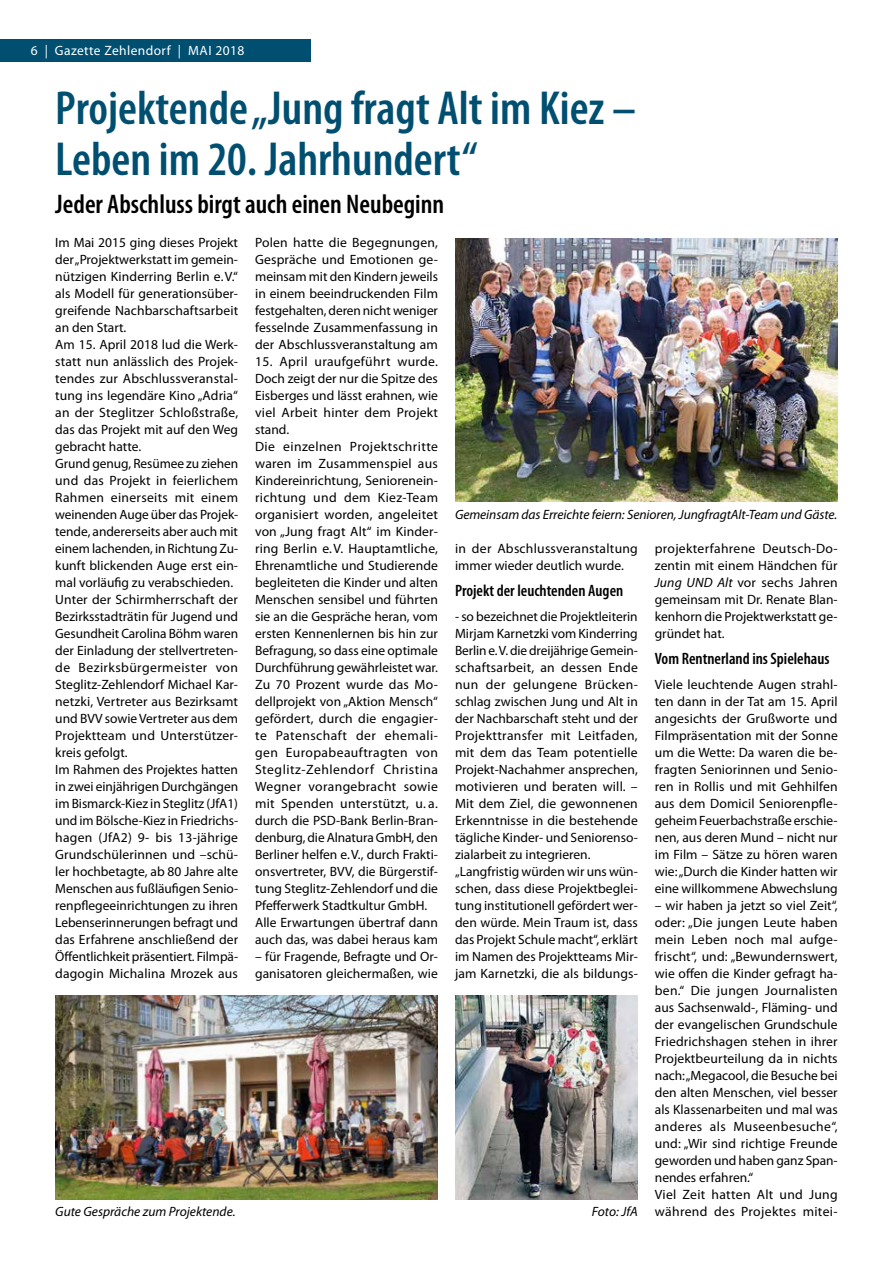
<style>
.page{position:relative;width:893px;height:1263px;background:#fff}
.page>*{position:absolute;margin:0;border:0;box-sizing:border-box;transform-origin:0 0}
.t1{font:600 condensed 48px/51px "Myriad Pro";color:#004f71}
.t2{font:600 condensed 27px "Myriad Pro";color:#000}
.t3{font:600 condensed 16.5px "Myriad Pro";color:#000}
.t4{font:13.5px/17px "Myriad Pro";color:#000}
.t5{font:italic 13.5px "Myriad Pro";letter-spacing:-.005em;color:#000}
.t6{font:13.5px "Myriad Pro";letter-spacing:.03em;color:#fff}
.s1{font-style:italic}
</style>
<div class="page">
<img style="left:455px;top:238px;width:383px;height:264px">
<img style="left:55px;top:995px;width:383px;height:204px">
<img style="left:455px;top:995px;width:183px;height:204px">
<div style="left:0;top:40px;width:310px;height:22px;background:#004f71"></div>
<p class="t6" style="left:31px;top:42px;width:215px">6 | Gazette Zehlendorf | Mai 2018</p>
<h1 class="t1" style="left:55px;top:82px;width:582px">Projektende „Jung fragt Alt im Kiez –<br>Leben im 20. Jahrhundert“</h1>
<h2 class="t2" style="left:55px;top:187px;width:390px">Jeder Abschluss birgt auch einen Neubeginn</h2>
<p class="t4" style="left:55px;top:233px;width:184px">Im Mai 2015 ging dieses Projekt der „Projektwerkstatt im gemein&shy;nützigen Kinderring Berlin e.V.“ als Modell für generationsüber&shy;greifende Nachbarschaftsarbeit an den Start.<br>Am 15. April 2018 lud die Werk&shy;statt nun anlässlich des Projek&shy;tendes zur Abschlussveranstal&shy;tung ins legendäre Kino „Adria“ an der Steglitzer Schloßstraße, das das Projekt mit auf den Weg gebracht hatte.<br>Grund genug, Resümee zu ziehen und das Projekt in feierlichem<br>Rahmen einerseits mit einem weinenden Auge über das Projek&shy;tende, andererseits aber auch mit einem lachenden, in Richtung Zu&shy;kunft blickenden Auge erst ein&shy;mal vorläufig zu verabschieden.<br>Unter der Schirmherrschaft der<br>Bezirksstadträtin für Jugend und<br>Gesundheit Carolina Böhm waren der Einladung der stellvertreten&shy;de Bezirksbürgermeister von<br>Steglitz-Zehlendorf Michael Kar&shy;netzki, Vertreter aus Bezirksamt und BVV sowie Vertreter aus dem<br>Projektteam und Unterstützer&shy;kreis gefolgt.<br>Im Rahmen des Projektes hatten in zwei einjährigen Durchgängen im Bismarck-Kiez in Steglitz (JfA1) und im Bölsche-Kiez in Friedrichs&shy;hagen (JfA2) 9- bis 13-jährige<br>Grundschülerinnen und –schü&shy;ler hochbetagte, ab 80 Jahre alte<br>Menschen aus fußläufigen Senio&shy;renpflegeeinrichtungen zu ihren<br>Lebenserinnerungen befragt und das Erfahrene anschließend der<br>Öffentlichkeit präsentiert. Filmpä&shy;dagogin Michalina Mrozek aus</p>
<p class="t4" style="left:255px;top:233px;width:184px;text-align:justify">Polen hatte die Begegnungen, Gespräche und Emotionen ge&shy;meinsam mit den Kindern jeweils in einem beeindruckenden Film festgehalten, deren nicht weniger fesselnde Zusammenfassung in der Abschlussveranstaltung am</p>
<p class="t4" style="left:255px;top:352px;width:184px">15. April uraufgeführt wurde.<br>Doch zeigt der nur die Spitze des<br>Eisberges und lässt erahnen, wie viel Arbeit hinter dem Projekt stand.<br>Die einzelnen Projektschritte waren im Zusammenspiel aus<br>Kindereinrichtung, Seniorenein&shy;richtung und dem Kiez-Team organisiert worden, angeleitet von „Jung fragt Alt“ im Kinder&shy;ring Berlin e.V. Hauptamtliche,<br>Ehrenamtliche und Studierende begleiteten die Kinder und alten<br>Menschen sensibel und führten sie an die Gespräche heran, vom ersten Kennenlernen bis hin zur<br>Befragung, so dass eine optimale<br>Durchführung gewährleistet war.<br>Zu 70 Prozent wurde das Mo&shy;dellprojekt von „Aktion Mensch“ gefördert, durch die engagier&shy;te Patenschaft der ehemali&shy;gen Europabeauftragten von<br>Steglitz-Zehlendorf Christina<br>Wegner vorangebracht sowie mit Spenden unterstützt, u. a. durch die PSD-Bank Berlin-Bran&shy;denburg, die Alnatura GmbH, den<br>Berliner helfen e.V., durch Frakti&shy;onsvertreter, BVV, die Bürgerstif&shy;tung Steglitz-Zehlendorf und die<br>Pfefferwerk Stadtkultur GmbH.<br>Alle Erwartungen übertraf dann auch das, was dabei heraus kam</p>
<p class="t4" style="left:255px;top:948px;width:184px">– für Fragende, Befragte und Or&shy;ganisatoren gleichermaßen, wie</p>
<p class="t5" style="left:455px;top:506px;width:384px">Gemeinsam das Erreichte feiern: Senioren, JungfragtAlt-Team und Gäste.</p>
<p class="t4" style="left:655px;top:540px;width:184px;text-align:justify">projekterfahrene Deutsch-Do&shy;zentin mit einem Händchen für <span class="s1">Jung UND Alt</span> vor sechs Jahren gemeinsam mit Dr. Renate Blan&shy;kenhorn die Projektwerkstatt ge&shy;gründet hat.</p>
<p class="t3" style="left:655px;top:648px;width:176px">Vom Rentnerland ins Spielehaus</p>
<p class="t4" style="left:655px;top:676px;width:184px;text-align:justify">Viele leuchtende Augen strahl&shy;ten dann in der Tat am 15. April angesichts der Grußworte und Filmpräsentation mit der Sonne um die Wette: Da waren die be&shy;fragten Seniorinnen und Senio&shy;ren in Rollis und mit Gehhilfen aus dem Domicil Seniorenpfle&shy;geheim Feuerbachstraße erschie&shy;nen, aus deren Mund – nicht nur im Film – Sätze zu hören waren wie: „Durch die Kinder hatten wir eine willkommene Abwechslung</p>
<p class="t4" style="left:655px;top:897px;width:184px">– wir haben ja jetzt so viel Zeit“, oder: „Die jungen Leute haben mein Leben noch mal aufge&shy;frischt“, und: „Bewundernswert, wie offen die Kinder gefragt ha&shy;ben.“ Die jungen Journalisten aus Sachsenwald-, Fläming- und der evangelischen Grundschule<br>Friedrichshagen stehen in ihrer<br>Projektbeurteilung da in nichts nach: „Megacool, die Besuche bei den alten Menschen, viel besser als Klassenarbeiten und mal was anderes als Museenbesuche“, und: „Wir sind richtige Freunde geworden und haben ganz Span&shy;nendes erfahren.“<br>Viel Zeit hatten Alt und Jung während des Projektes mitei-</p>
<p class="t4" style="left:455px;top:540px;width:184px">in der Abschlussveranstaltung immer wieder deutlich wurde.</p>
<p class="t3" style="left:455px;top:580px;width:170px">Projekt der leuchtenden Augen</p>
<p class="t4" style="left:455px;top:608px;width:184px">- so bezeichnet die Projektleiterin<br>Mirjam Karnetzki vom Kinderring<br>Berlin e.V. die dreijährige Gemein&shy;schaftsarbeit, an dessen Ende nun der gelungene Brücken&shy;schlag zwischen Jung und Alt in der Nachbarschaft steht und der<br>Projekttransfer mit Leitfaden, mit dem das Team potentielle<br>Projekt-Nachahmer ansprechen, motivieren und beraten will. –<br>Mit dem Ziel, die gewonnenen<br>Erkenntnisse in die bestehende tägliche Kinder- und Seniorenso&shy;zialarbeit zu integrieren. „Langfristig würden wir uns wün&shy;schen, dass diese Projektbeglei&shy;tung institutionell gefördert wer&shy;den würde. Mein Traum ist, dass das Projekt Schule macht“, erklärt im Namen des Projektteams Mir&shy;jam Karnetzki, die als bildungs-</p>
<p class="t5" style="left:55px;top:1203px;width:182px">Gute Gespräche zum Projektende.</p>
<p class="t5" style="left:592px;top:1203px;width:47px">Foto: JfA</p>
</div>
